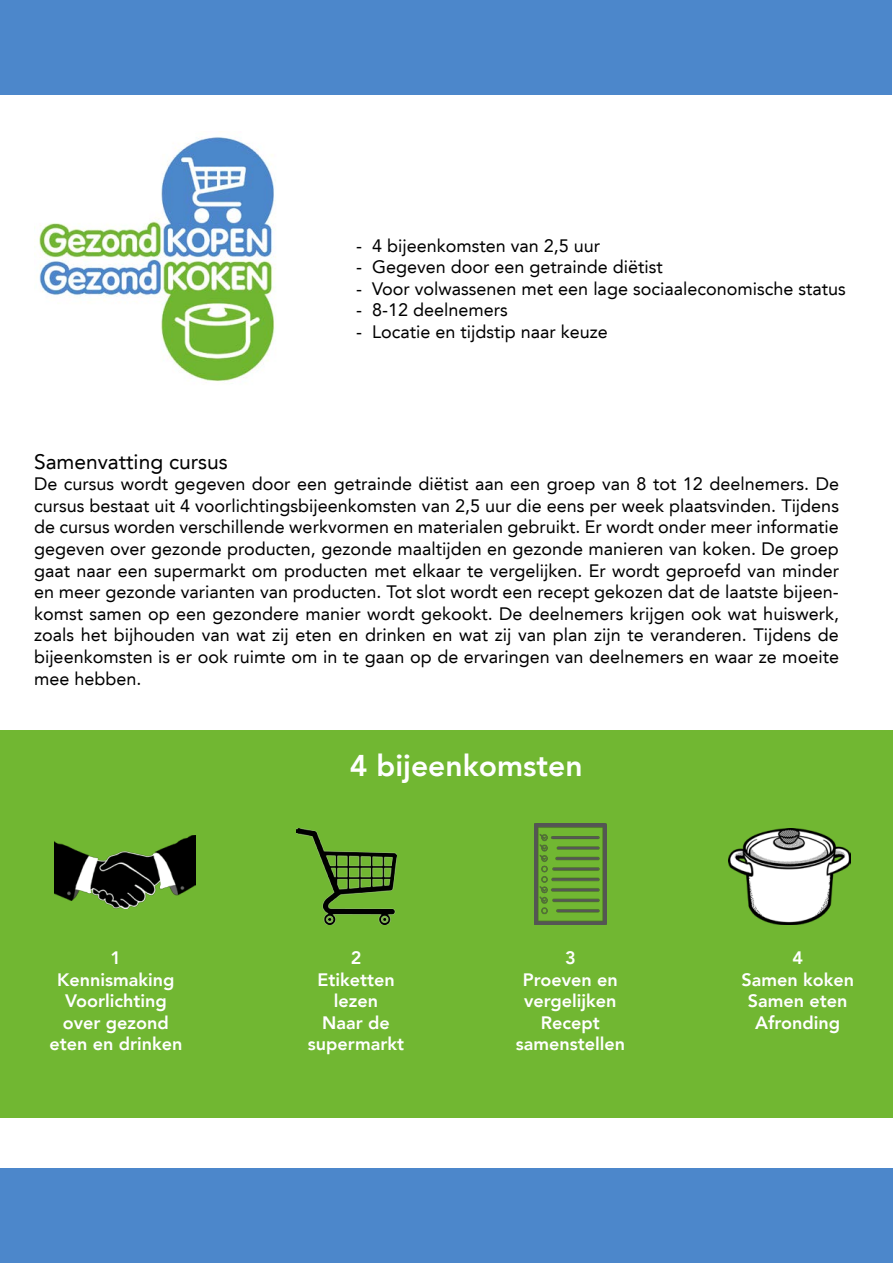
<style>
.page{position:relative;width:893px;height:1263px;background:#fff}
.page>*{position:absolute;margin:0;border:0;box-sizing:border-box;transform-origin:0 0}
.t1{font:800 30px "Avenir LT";color:#fff}
.t2{font:21px "Avenir LT";color:#000}
.t3{font:18px/21.6px "Avenir LT";color:#000;text-align:justify}
.t4{font:800 18px/21.6px "Avenir LT";color:#fff;text-align:center}
</style>
<div class="page">
<div style="left:1px;top:1px;width:891px;height:94px;background:#4c87cb"></div>
<img style="left:34px;top:137px;width:242px;height:245px">
<div style="left:1px;top:731px;width:892px;height:387px;background:#71b732"></div>
<img style="left:297px;top:828px;width:100px;height:96px">
<img style="left:534px;top:824px;width:73px;height:100px">
<img style="left:728px;top:828px;width:122px;height:96px">
<div style="left:0;top:1168px;width:893px;height:94px;background:#4c87cb"></div>
<img style="left:54px;top:835px;width:142px;height:73px">
<p class="t3" style="left:356px;top:235px;width:246px">- 4 bijeenkomsten van 2,5 uur</p>
<p class="t3" style="left:356px;top:256px;width:308px">- Gegeven door een getrainde diëtist</p>
<p class="t3" style="left:356px;top:278px;width:491px">- Voor volwassenen met een lage sociaaleconomische status</p>
<p class="t3" style="left:356px;top:299px;width:153px">- 8-12 deelnemers</p>
<p class="t3" style="left:356px;top:321px;width:253px">- Locatie en tijdstip naar keuze</p>
<p class="t2" style="left:34px;top:449px;width:195px">Samenvatting cursus</p>
<p class="t3" style="left:34px;top:473px;width:806px">De cursus wordt gegeven door een getrainde diëtist aan een groep van 8 tot 12 deelnemers. De cursus bestaat uit 4 voorlichtingsbijeenkomsten van 2,5 uur die eens per week plaatsvinden. Tijdens de cursus worden verschillende werkvormen en materialen gebruikt. Er wordt onder meer informatie gegeven over gezonde producten, gezonde maaltijden en gezonde manieren van koken. De groep gaat naar een supermarkt om producten met elkaar te vergelijken. Er wordt geproefd van minder en meer gezonde varianten van producten. Tot slot wordt een recept gekozen dat de laatste bijeen&shy;komst samen op een gezondere manier wordt gekookt. De deelnemers krijgen ook wat huiswerk, zoals het bijhouden van wat zij eten en drinken en wat zij van plan zijn te veranderen. Tijdens de bijeenkomsten is er ook ruimte om in te gaan op de ervaringen van deelnemers en waar ze moeite mee hebben.</p>
<h1 class="t1" style="left:350px;top:747px;width:234px">4 bijeenkomsten</h1>
<p class="t4" style="left:49px;top:947px;width:135px">1<br>Kennismaking<br>Voorlichting over gezond eten en drinken</p>
<p class="t4" style="left:308px;top:947px;width:98px">2<br>Etiketten lezen<br>Naar de supermarkt</p>
<p class="t4" style="left:516px;top:947px;width:111px">3<br>Proeven en vergelijken<br>Recept samenstellen</p>
<p class="t4" style="left:741px;top:947px;width:114px">4<br>Samen koken<br>Samen eten<br>Afronding</p>
</div>
